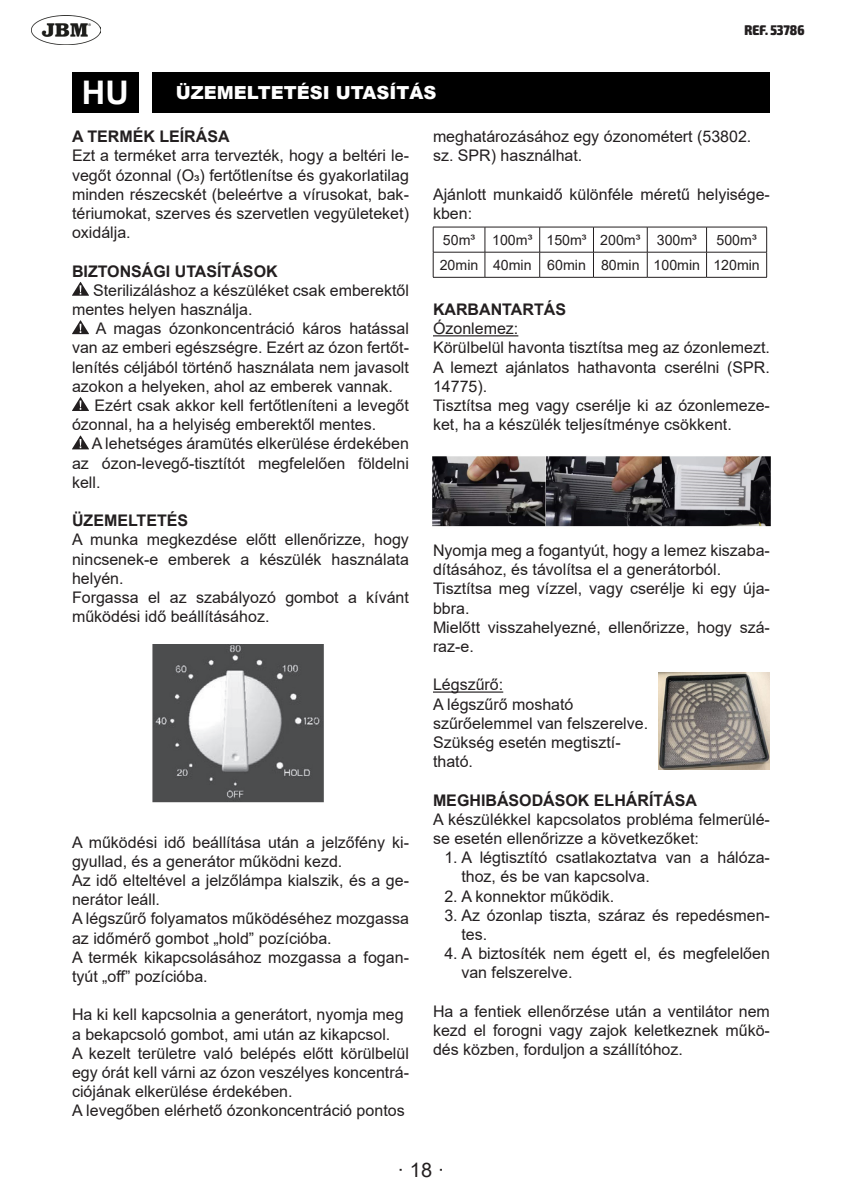
<style>
.page{position:relative;width:842px;height:1191px;background:#fff}
.page>*{position:absolute;margin:0;border:0;box-sizing:border-box;transform-origin:0 0}
.t1{font:700 32.6px "Arial";color:#fff}
.t2{font:20px "Arial";color:#231f20}
.t3{font:900 18px "Arial";color:#fff}
.Estilo_de_párrafo_3{font:16px/19.2px "Arial";color:#231f20}
.Estilo_de_párrafo_3-2{font:700 16px "Arial";color:#231f20}
.Paràgraf{font:14.2px "Arial";color:#231f20}
.t4{font:900 condensed 14px "Exo 2";color:#231f20}
</style>
<div class="page">
<img style="left:32px;top:16px;width:69px;height:28px">
<svg style="left:72px;top:282px;width:17px;height:14px"></svg>
<svg style="left:72px;top:320px;width:17px;height:14px"></svg>
<svg style="left:72px;top:397px;width:17px;height:14px"></svg>
<svg style="left:72px;top:435px;width:17px;height:14px"></svg>
<img style="left:152px;top:644px;width:172px;height:159px">
<hr style="left:433px;top:335px;width:85px;height:1px;background:#231f20">
<hr style="left:433px;top:691px;width:70px;height:1px;background:#231f20">
<img style="left:433px;top:456px;width:337px;height:71px">
<div style="left:72px;top:72px;width:67px;height:41px;background:#000"></div>
<div style="left:153px;top:72px;width:617px;height:41px;background:#000"></div>
<hr style="left:433px;top:227px;width:52px;height:1px;background:#231f20">
<hr style="left:485px;top:227px;width:55px;height:1px;background:#231f20">
<hr style="left:540px;top:227px;width:53px;height:1px;background:#231f20">
<hr style="left:593px;top:227px;width:54px;height:1px;background:#231f20">
<hr style="left:647px;top:227px;width:59px;height:1px;background:#231f20">
<hr style="left:706px;top:227px;width:61px;height:1px;background:#231f20">
<hr style="left:433px;top:252px;width:52px;height:1px;background:#231f20">
<svg style="left:433px;top:227px;width:1px;height:50px"></svg>
<hr style="left:485px;top:252px;width:55px;height:1px;background:#231f20">
<svg style="left:485px;top:227px;width:1px;height:50px"></svg>
<hr style="left:540px;top:252px;width:53px;height:1px;background:#231f20">
<svg style="left:539px;top:227px;width:1px;height:50px"></svg>
<hr style="left:593px;top:252px;width:54px;height:1px;background:#231f20">
<svg style="left:593px;top:227px;width:1px;height:50px"></svg>
<hr style="left:647px;top:252px;width:59px;height:1px;background:#231f20">
<svg style="left:647px;top:227px;width:1px;height:50px"></svg>
<hr style="left:706px;top:252px;width:61px;height:1px;background:#231f20">
<svg style="left:706px;top:227px;width:1px;height:50px"></svg>
<svg style="left:766px;top:227px;width:1px;height:50px"></svg>
<hr style="left:433px;top:277px;width:52px;height:1px;background:#231f20">
<hr style="left:485px;top:277px;width:55px;height:1px;background:#231f20">
<hr style="left:540px;top:277px;width:53px;height:1px;background:#231f20">
<hr style="left:593px;top:277px;width:54px;height:1px;background:#231f20">
<hr style="left:647px;top:277px;width:59px;height:1px;background:#231f20">
<hr style="left:706px;top:277px;width:61px;height:1px;background:#231f20">
<img style="left:658px;top:672px;width:112px;height:97px">
<p class="t1" style="left:82px;top:69px;width:48px">HU</p>
<p class="t3" style="left:176px;top:80px;width:262px">ÜZEMELTETÉSI UTASÍTÁS</p>
<p class="t4" style="left:744px;top:21px;width:61px">REF. 53786</p>
<p class="Estilo_de_párrafo_3-2" style="left:72px;top:125px;width:159px">A TERMÉK LEÍRÁSA</p>
<p class="Estilo_de_párrafo_3" style="left:72px;top:146px;width:338px;text-align:justify">Ezt a terméket arra tervezték, hogy a beltéri le&shy;vegőt ózonnal (O3) fertőtlenítse és gyakorlatilag minden részecskét (beleértve a vírusokat, bak&shy;tériumokat, szerves és szervetlen vegyületeket) oxidálja.</p>
<p class="Estilo_de_párrafo_3-2" style="left:72px;top:260px;width:207px">BIZTONSÁGI UTASÍTÁSOK</p>
<p class="Estilo_de_párrafo_3" style="left:72px;top:280px;width:338px;text-indent:21px">Sterilizáláshoz a készüléket csak emberektől mentes helyen használja.</p>
<p class="Estilo_de_párrafo_3" style="left:72px;top:319px;width:338px;text-align:justify;text-indent:24px">A magas ózonkoncentráció káros hatással van az emberi egészségre. Ezért az ózon fertőt&shy;lenítés céljából történő használata nem javasolt azokon a helyeken, ahol az emberek vannak.</p>
<p class="Estilo_de_párrafo_3" style="left:72px;top:396px;width:338px;text-indent:22px">Ezért csak akkor kell fertőtleníteni a levegőt ózonnal, ha a helyiség emberektől mentes.</p>
<p class="Estilo_de_párrafo_3" style="left:72px;top:434px;width:338px;text-align:justify;text-indent:20px">A lehetséges áramütés elkerülése érdekében az ózon-levegő-tisztítót megfelelően földelni kell.</p>
<p class="Estilo_de_párrafo_3-2" style="left:72px;top:509px;width:118px">ÜZEMELTETÉS</p>
<p class="Estilo_de_párrafo_3" style="left:72px;top:530px;width:338px;text-align:justify">A munka megkezdése előtt ellenőrizze, hogy nincsenek-e emberek a készülék használata helyén.</p>
<p class="Estilo_de_párrafo_3" style="left:72px;top:588px;width:338px">Forgassa el az szabályozó gombot a kívánt működési idő beállításához.</p>
<p class="Estilo_de_párrafo_3" style="left:72px;top:832px;width:338px">A működési idő beállítása után a jelzőfény ki&shy;gyullad, és a generátor működni kezd.</p>
<p class="Estilo_de_párrafo_3" style="left:72px;top:870px;width:338px">Az idő elteltével a jelzőlámpa kialszik, és a ge&shy;nerátor leáll.</p>
<p class="Estilo_de_párrafo_3" style="left:72px;top:909px;width:338px">A légszűrő folyamatos működéséhez mozgassa az időmérő gombot „hold” pozícióba.</p>
<p class="Estilo_de_párrafo_3" style="left:72px;top:947px;width:338px">A termék kikapcsolásához mozgassa a fogan&shy;tyút „off” pozícióba.</p>
<p class="Estilo_de_párrafo_3" style="left:72px;top:1005px;width:333px">Ha ki kell kapcsolnia a generátort, nyomja meg</p>
<p class="Estilo_de_párrafo_3" style="left:72px;top:1024px;width:320px">a bekapcsoló gombot, ami után az kikapcsol.</p>
<p class="Estilo_de_párrafo_3" style="left:72px;top:1043px;width:338px;text-align:justify">A kezelt területre való belépés előtt körülbelül egy órát kell várni az ózon veszélyes koncentrá&shy;ciójának elkerülése érdekében.</p>
<p class="Estilo_de_párrafo_3" style="left:72px;top:1101px;width:334px">A levegőben elérhető ózonkoncentráció pontos</p>
<p class="Estilo_de_párrafo_3" style="left:433px;top:127px;width:320px">meghatározásához egy ózonométert (53802.</p>
<p class="Estilo_de_párrafo_3" style="left:433px;top:146px;width:151px">sz. SPR) használhat.</p>
<p class="Estilo_de_párrafo_3" style="left:433px;top:184px;width:338px">Ajánlott munkaidő különféle méretű helyisége&shy;kben:</p>
<p class="Paràgraf" style="left:443px;top:230px;width:34px">50m³</p>
<p class="Paràgraf" style="left:492px;top:230px;width:42px">100m³</p>
<p class="Paràgraf" style="left:546px;top:230px;width:42px">150m³</p>
<p class="Paràgraf" style="left:600px;top:230px;width:42px">200m³</p>
<p class="Paràgraf" style="left:657px;top:230px;width:42px">300m³</p>
<p class="Paràgraf" style="left:716px;top:230px;width:42px">500m³</p>
<p class="Paràgraf" style="left:440px;top:255px;width:40px">20min</p>
<p class="Paràgraf" style="left:493px;top:255px;width:40px">40min</p>
<p class="Paràgraf" style="left:547px;top:255px;width:40px">60min</p>
<p class="Paràgraf" style="left:601px;top:255px;width:40px">80min</p>
<p class="Paràgraf" style="left:654px;top:255px;width:48px">100min</p>
<p class="Paràgraf" style="left:713px;top:255px;width:48px">120min</p>
<p class="Estilo_de_párrafo_3-2" style="left:433px;top:298px;width:135px">KARBANTARTÁS</p>
<p class="Estilo_de_párrafo_3" style="left:433px;top:319px;width:87px">Ózonlemez:</p>
<p class="Estilo_de_párrafo_3" style="left:433px;top:338px;width:338px">Körülbelül havonta tisztítsa meg az ózonlemezt.</p>
<p class="Estilo_de_párrafo_3" style="left:433px;top:357px;width:338px">A lemezt ajánlatos hathavonta cserélni (SPR.<br>14775).</p>
<p class="Estilo_de_párrafo_3" style="left:433px;top:396px;width:338px">Tisztítsa meg vagy cserélje ki az ózonlemeze&shy;ket, ha a készülék teljesítménye csökkent.</p>
<p class="Estilo_de_párrafo_3" style="left:433px;top:540px;width:338px">Nyomja meg a fogantyút, hogy a lemez kiszaba&shy;dításához, és távolítsa el a generátorból.</p>
<p class="Estilo_de_párrafo_3" style="left:433px;top:579px;width:338px">Tisztítsa meg vízzel, vagy cserélje ki egy úja&shy;bbra.</p>
<p class="Estilo_de_párrafo_3" style="left:433px;top:617px;width:338px">Mielőtt visszahelyezné, ellenőrizze, hogy szá&shy;raz-e.</p>
<p class="Estilo_de_párrafo_3" style="left:433px;top:675px;width:72px">Légszűrő:</p>
<p class="Estilo_de_párrafo_3" style="left:433px;top:694px;width:217px">A légszűrő mosható szűrőelemmel van felszerelve.<br>Szükség esetén megtisztí&shy;tható.</p>
<p class="Estilo_de_párrafo_3-2" style="left:433px;top:788px;width:266px">MEGHIBÁSODÁSOK ELHÁRÍTÁSA</p>
<p class="Estilo_de_párrafo_3" style="left:433px;top:809px;width:338px">A készülékkel kapcsolatos probléma felmerülé&shy;se esetén ellenőrizze a következőket:</p>
<p class="Estilo_de_párrafo_3" style="left:461px;top:848px;width:310px;text-indent:-17px">1. A légtisztító csatlakoztatva van a hálóza&shy;thoz, és be van kapcsolva.</p>
<p class="Estilo_de_párrafo_3" style="left:444px;top:886px;width:171px">2. A konnektor működik.</p>
<p class="Estilo_de_párrafo_3" style="left:461px;top:905px;width:310px;text-indent:-17px">3. Az ózonlap tiszta, száraz és repedésmen&shy;tes.</p>
<p class="Estilo_de_párrafo_3" style="left:461px;top:944px;width:310px;text-indent:-17px">4. A biztosíték nem égett el, és megfelelően van felszerelve.</p>
<p class="Estilo_de_párrafo_3" style="left:433px;top:1001px;width:338px;text-align:justify">Ha a fentiek ellenőrzése után a ventilátor nem kezd el forogni vagy zajok keletkeznek műkö&shy;dés közben, forduljon a szállítóhoz.</p>
<p class="t2" style="left:398px;top:1156px;width:48px">· 18 ·</p>
</div>
